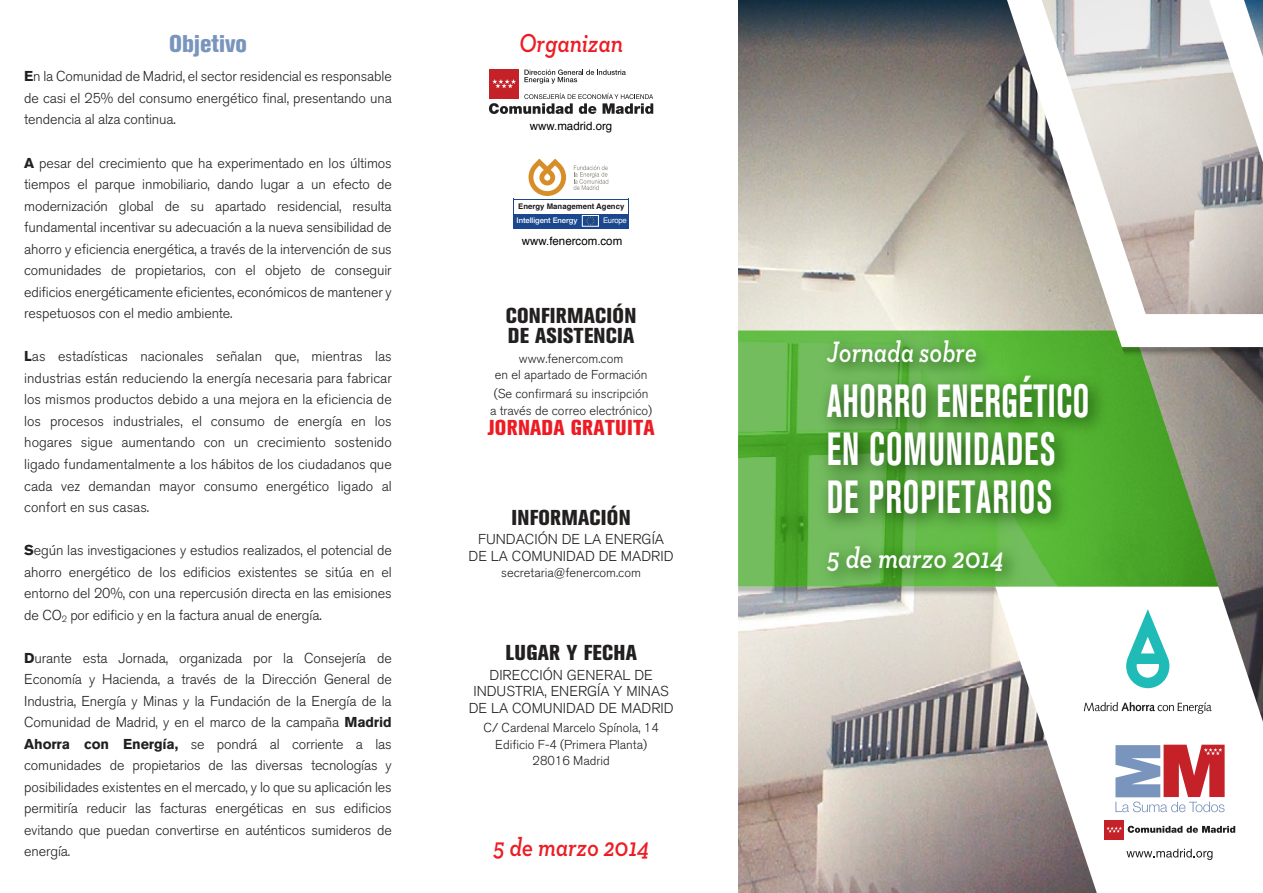
<style>
.page{position:relative;width:1263px;height:893px;background:#fff}
.page>*{position:absolute;margin:0;border:0;box-sizing:border-box;transform-origin:0 0}
.t1{font:46.05px/48px "Akzidenz Grotesk BQ Bd Cnd Alt";letter-spacing:.03em;color:#fff;scale:.75 1}
.t2{font:italic 600 30px "Neutraface Slab Text";color:#fff;scale:.85 1}
.t3{font:italic 600 30px "Neutraface Slab Text";color:#fff;scale:.81 1}
.t4{font:italic 600 26.4px "Neutraface Slab Text";color:#ed1c24;scale:.85 1}
.t5{font:800 condensed 24px "Akzidenz Grotesk BQ";color:#7a95bd}
.t6{font:800 condensed 21.3px/20px "Akzidenz Grotesk BQ";letter-spacing:.01em;color:#221f1f}
.t7{font:800 condensed 21.3px "Akzidenz Grotesk BQ";letter-spacing:.01em;color:#ed1c24}
.t8{font:300 14.25px/21.6px "Akzidenz Grotesk BQ";letter-spacing:-.01em;color:#221f1f;text-align:justify}
.t9{font:14.25px/16.5px "Akzidenz Grotesk BQ Light SC";color:#221f1f;text-align:center}
.t10{font:300 12.9px/16.5px "Akzidenz Grotesk BQ";color:#221f1f;text-align:center}
.t11{font:11.55px "Helvetica";color:#000}
.t12{font:700 7.8px/14.2px "Helvetica";letter-spacing:.005em;color:#1a171b}
.t13{font:7.8px "Helvetica";letter-spacing:-.03em;color:#fff}
.s1{font-weight:700}
.s2{font-family:"Helvetica Neue LT Std";font-weight:500;color:#fff}
</style>
<div class="page">
<svg style="left:489px;top:69px;width:164px;height:45px"></svg>
<svg style="left:528px;top:159px;width:38px;height:37px"></svg>
<svg style="left:573px;top:165px;width:35px;height:25px"></svg>
<div style="left:514px;top:214px;width:115px;height:15px;background:#1a478e"></div>
<hr style="left:514px;top:199px;width:1px;height:30px;background:#1a478e">
<hr style="left:628px;top:199px;width:1px;height:30px;background:#1a478e">
<hr style="left:514px;top:199px;width:115px;height:1px;background:#1a478e">
<div style="left:582px;top:215px;width:17px;height:11px;background:#1a478e;border:1px solid #fff"></div>
<svg style="left:586px;top:217px;width:8px;height:8px"></svg>
<img style="left:738px;top:48px;width:525px;height:845px">
<svg style="left:738px;top:62px;width:494px;height:790px;background:#bcb5ac"></svg>
<div style="left:738px;top:0;width:525px;height:48px;background:linear-gradient(to bottom,#102c40,#6c6665)"></div>
<svg style="left:738px;top:586px;width:257px;height:16px"></svg>
<svg style="left:995px;top:586px;width:268px;height:307px"></svg>
<svg style="left:1126px;top:849px;width:86px;height:11px"></svg>
<svg style="left:1115px;top:745px;width:109px;height:67px"></svg>
<div style="left:1104px;top:820px;width:20px;height:19px;background:#c52128"></div>
<svg style="left:1106px;top:827px;width:16px;height:6px"></svg>
<svg style="left:1128px;top:826px;width:107px;height:7px"></svg>
<svg style="left:1126px;top:609px;width:43px;height:79px"></svg>
<svg style="left:1084px;top:702px;width:128px;height:12px"></svg>
<svg style="left:738px;top:331px;width:480px;height:255px;background:#63a849"></svg>
<svg style="left:975px;top:0;width:288px;height:364px"></svg>
<img style="left:812px;top:550px;width:216px;height:51px">
<img style="left:810px;top:359px;width:306px;height:191px">
<img style="left:812px;top:322px;width:189px;height:73px">
<p class="t5" style="left:169px;top:30px;width:79px">Objetivo</p>
<p class="t8" style="left:24px;top:66px;width:369px"><span class="s1">E</span>n la Comunidad de Madrid, el sector residencial es responsable de casi el 25% del consumo energético final, presentando una tendencia al alza continua.</p>
<p class="t8" style="left:24px;top:152px;width:369px"><span class="s1">A</span> pesar del crecimiento que ha experimentado en los últimos tiempos el parque inmobiliario, dando lugar a un efecto de modernización global de su apartado residencial, resulta fundamental incentivar su adecuación a la nueva sensibilidad de ahorro y eficiencia energética, a través de la intervención de sus comunidades de propietarios, con el objeto de conseguir edificios energéticamente eficientes, económicos de mantener y respetuosos con el medio ambiente.</p>
<p class="t8" style="left:24px;top:346px;width:369px"><span class="s1">L</span>as estadísticas nacionales señalan que, mientras las industrias están reduciendo la energía necesaria para fabricar los mismos productos debido a una mejora en la eficiencia de los procesos industriales, el consumo de energía en los hogares sigue aumentando con un crecimiento sostenido ligado fundamentalmente a los hábitos de los ciudadanos que cada vez demandan mayor consumo energético ligado al confort en sus casas.</p>
<p class="t8" style="left:24px;top:540px;width:369px"><span class="s1">S</span>egún las investigaciones y estudios realizados, el potencial de ahorro energético de los edificios existentes se sitúa en el entorno del 20%, con una repercusión directa en las emisiones de CO<sub>2</sub> por edificio y en la factura anual de energía.</p>
<p class="t8" style="left:24px;top:647px;width:369px"><span class="s1">D</span>urante esta Jornada, organizada por la Consejería de Economía y Hacienda, a través de la Dirección General de Industria, Energía y Minas y la Fundación de la Energía de la Comunidad de Madrid, y en el marco de la campaña <span class="s1">Madrid Ahorra con Energía,</span> se pondrá al corriente a las comunidades de propietarios de las diversas tecnologías y posibilidades existentes en el mercado, y lo que su aplicación les permitiría reducir las facturas energéticas en sus edificios evitando que puedan convertirse en auténticos sumideros de energía.</p>
<p class="t4" style="left:519px;top:27px;width:124px">Organizan</p>
<p class="t11" style="left:530px;top:117px;width:84px">www.madrid.org</p>
<p class="t12" style="left:517px;top:199px;width:109px">Energy Management Agency<br><span class="s2">Intelligent Energy</span></p>
<p class="t13" style="left:603px;top:214px;width:25px">Europe</p>
<p class="t11" style="left:522px;top:232px;width:102px">www.fenercom.com</p>
<p class="t6" style="left:506px;top:306px;width:132px">CONFIRMACIÓN<br>DE ASISTENCIA</p>
<p class="t10" style="left:495px;top:350px;width:154px">www.fenercom.com<br>en el apartado de Formación</p>
<p class="t10" style="left:490px;top:386px;width:164px;text-align:left">(Se confirmará su inscripción a través de correo electrónico)</p>
<p class="t7" style="left:487px;top:415px;width:169px">JORNADA GRATUITA</p>
<p class="t6" style="left:511px;top:508px;width:121px">INFORMACIÓN</p>
<p class="t9" style="left:469px;top:531px;width:206px">FUNDACIÓN DE LA ENERGÍA<br>DE LA COMUNIDAD DE MADRID</p>
<p class="t10" style="left:501px;top:565px;width:141px">secretaria@fenercom.com</p>
<p class="t6" style="left:505px;top:643px;width:133px">LUGAR Y FECHA</p>
<p class="t9" style="left:469px;top:667px;width:206px">DIRECCIÓN GENERAL DE<br>INDUSTRIA, ENERGÍA Y MINAS<br>DE LA COMUNIDAD DE MADRID</p>
<p class="t10" style="left:483px;top:720px;width:177px">C/ Cardenal Marcelo Spínola, 14<br>Edificio F-4 (Primera Planta)<br>28016 Madrid</p>
<p class="t4" style="left:493px;top:830px;width:184px">5 de marzo 2014</p>
<p class="t3" style="left:827px;top:333px;width:186px">Jornada sobre</p>
<p class="t1" style="left:827px;top:377px;width:351px">AHORRO ENERGÉTICO<br>EN COMUNIDADES<br>DE PROPIETARIOS</p>
<p class="t2" style="left:827px;top:539px;width:209px">5 de marzo 2014</p>
</div>
